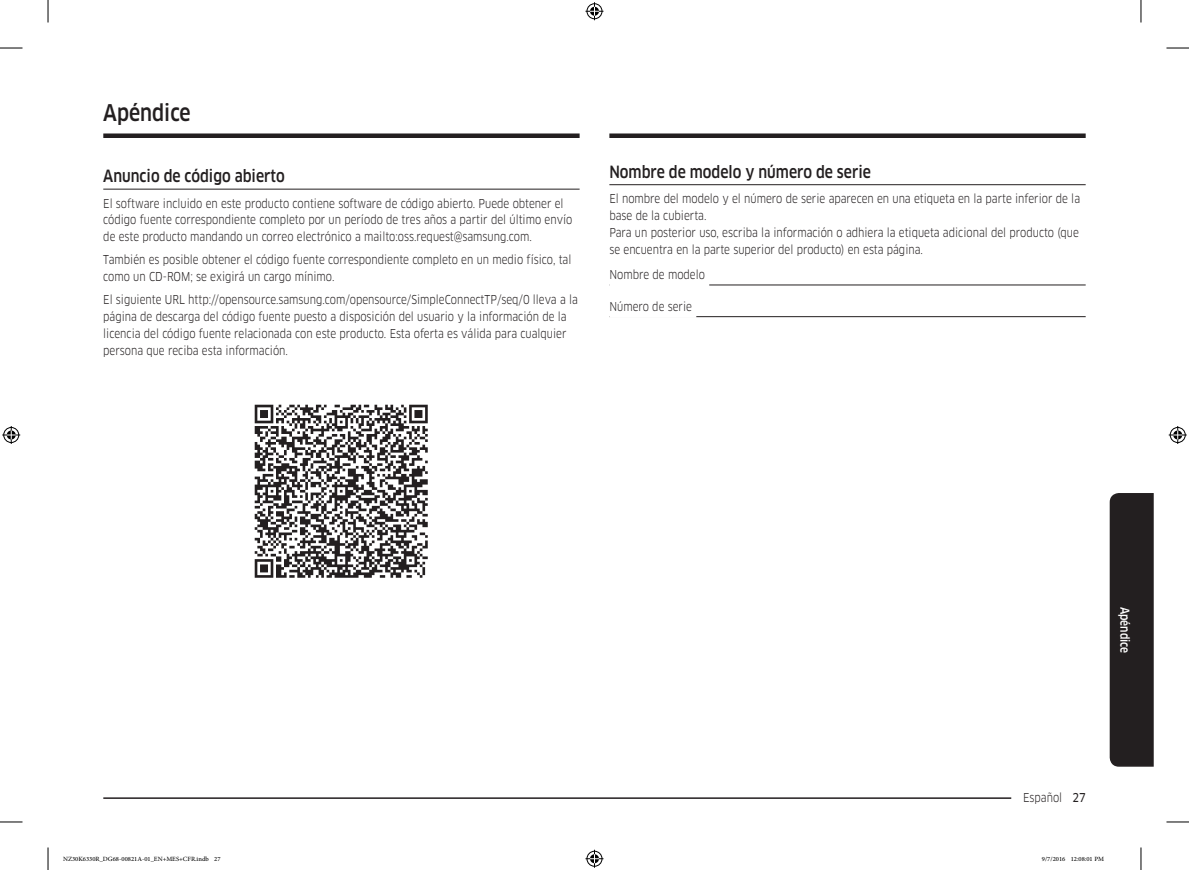
<style>
.page{position:relative;width:1189px;height:870px;background:#fff}
.page>*{position:absolute;margin:0;border:0;box-sizing:border-box;transform-origin:0 0}
.t1{font:500 22.5px "Samsung Clan Pro";color:#231f20;scale:.85 1}
.t2{font:500 16.5px "Samsung Clan Pro";color:#231f20;scale:.85 1}
.P_Split{font:12px/16.8px "Samsung Clan Pro";color:#231f20;scale:.85 1}
.P_UnderLine{font:12px "Samsung Clan Pro";color:#231f20;scale:.85 1}
.SIDEBAR{font:500 12px "Samsung Clan Pro";color:#fff;scale:.85 1}
.t3{font:9px "Adobe Arabic";color:#000}
.s1{font-family:"Samsung Clan Pro News"}
</style>
<div class="page">
<div style="left:103px;top:133px;width:477px;height:5px;background:#231f20"></div>
<div style="left:609px;top:133px;width:476px;height:5px;background:#231f20"></div>
<hr style="left:103px;top:797px;width:908px;height:2px;background:#231f20">
<svg style="left:1109px;top:493px;width:45px;height:274px;background:#2e2a2b"></svg>
<hr style="left:103px;top:189px;width:477px;height:1px;background:#231f20">
<img style="left:254px;top:404px;width:174px;height:174px">
<hr style="left:609px;top:184px;width:476px;height:1px;background:#231f20">
<hr style="left:609px;top:285px;width:476px;height:1px;background:#231f20">
<hr style="left:609px;top:283px;width:100px;height:3px;background:#fff">
<hr style="left:609px;top:316px;width:476px;height:1px;background:#231f20">
<hr style="left:609px;top:315px;width:87px;height:3px;background:#fff">
<svg style="left:0;top:48px;width:22px;height:1px"></svg>
<svg style="left:1166px;top:48px;width:23px;height:1px"></svg>
<svg style="left:0;top:822px;width:22px;height:1px"></svg>
<svg style="left:1166px;top:822px;width:23px;height:1px"></svg>
<svg style="left:48px;top:0;width:1px;height:22px"></svg>
<svg style="left:48px;top:847px;width:1px;height:23px"></svg>
<svg style="left:1141px;top:0;width:1px;height:22px"></svg>
<svg style="left:1141px;top:847px;width:1px;height:23px"></svg>
<svg style="left:585px;top:2px;width:18px;height:18px"></svg>
<svg style="left:585px;top:850px;width:18px;height:18px"></svg>
<svg style="left:2px;top:426px;width:18px;height:18px"></svg>
<svg style="left:1169px;top:426px;width:18px;height:18px"></svg>
<h1 class="t1" style="left:103px;top:100px;width:104px">Apéndice</h1>
<h2 class="t2" style="left:103px;top:167px;width:215px">Anuncio de código abierto</h2>
<p class="P_Split" style="left:103px;top:195px;width:553px">El software incluido en este producto contiene software de código abierto. Puede obtener el código fuente correspondiente completo por un período de tres años a partir del último envío de este producto mandando un correo electrónico a mailto:oss.request@samsung.com.</p>
<p class="P_Split" style="left:103px;top:252px;width:552px">También es posible obtener el código fuente correspondiente completo en un medio físico, tal como un CD-ROM; se exigirá un cargo mínimo.</p>
<p class="P_Split" style="left:103px;top:292px;width:560px">El siguiente URL http://opensource.samsung.com/opensource/SimpleConnectTP/seq/0 lleva a la página de descarga del código fuente puesto a disposición del usuario y la información de la licencia del código fuente relacionada con este producto. Esta oferta es válida para cualquier persona que reciba esta información.</p>
<h2 class="t2" style="left:609px;top:162px;width:309px">Nombre de modelo y número de serie</h2>
<p class="P_Split" style="left:609px;top:190px;width:555px">El nombre del modelo y el número de serie aparecen en una etiqueta en la parte inferior de la base de la cubierta.</p>
<p class="P_Split" style="left:609px;top:224px;width:554px">Para un posterior uso, escriba la información o adhiera la etiqueta adicional del producto (que se encuentra en la parte superior del producto) en esta página.</p>
<p class="P_UnderLine" style="left:609px;top:267px;width:114px">Nombre de modelo</p>
<p class="P_UnderLine" style="left:609px;top:299px;width:99px">Número de serie</p>
<p class="SIDEBAR" style="left:1132px;top:606px;width:56px;rotate:90deg">Apéndice</p>
<p class="P_Split" style="left:1023px;top:789px;width:75px">Español <span class="s1">27</span></p>
<p class="t3" style="left:63px;top:853px;width:159px">NZ30K6330R_DG68-00821A-01_EN+MES+CFR.indb 27</p>
<p class="t3" style="left:1042px;top:853px;width:64px">9/7/2016 12:08:01 PM</p>
</div>
